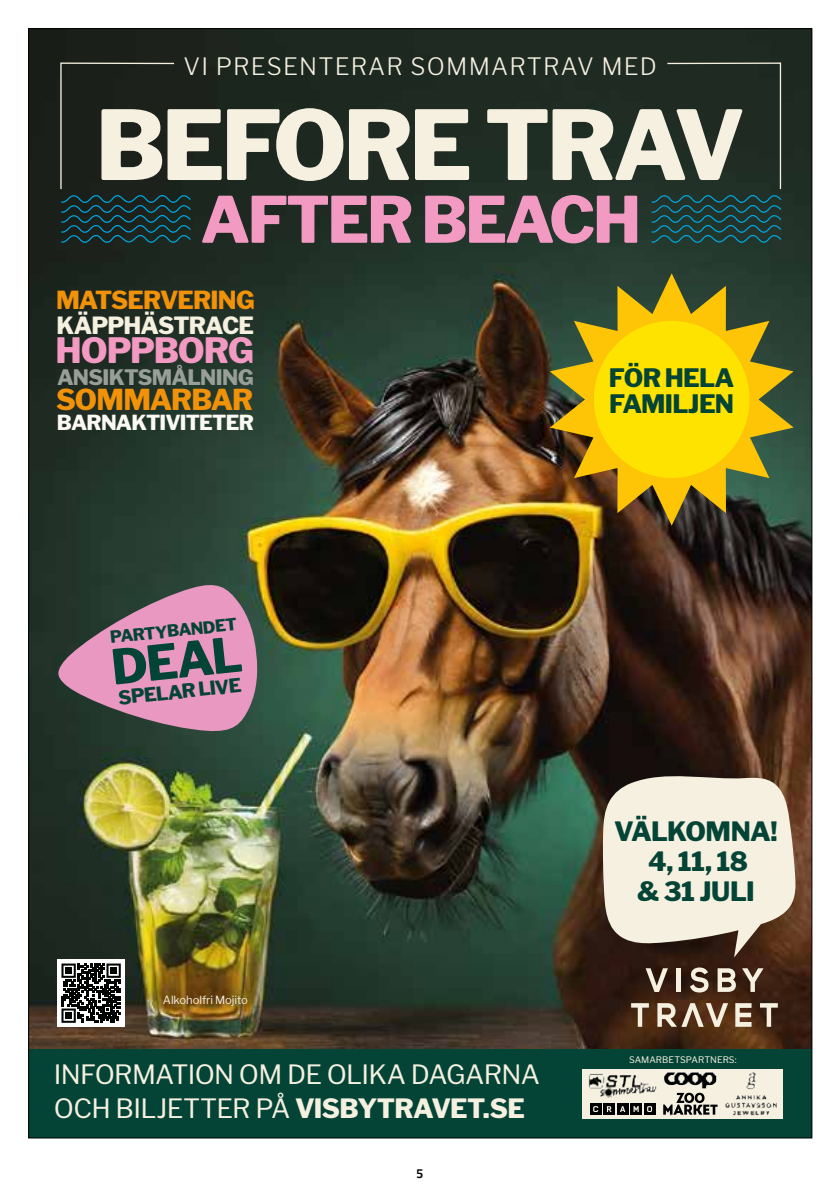
<style>
.page{position:relative;width:840px;height:1191px;background:#fff}
.page>*{position:absolute;margin:0;border:0;box-sizing:border-box;transform-origin:0 0}
.t1{font:800 95.4px "Libre Franklin";letter-spacing:-.04em;color:#f5f0e0}
.t2{font:800 63.4px "Libre Franklin";letter-spacing:-.04em;color:#f29ac2}
.t3{font:800 48px "Libre Franklin";color:#044436}
.t4{font:800 34.8px "Libre Franklin";letter-spacing:-.035em;color:#f29ac2}
.t5{font:800 28.6px "Libre Franklin";letter-spacing:-.04em;color:#f19208}
.t6{font:26.4px/34.4px "Libre Franklin";letter-spacing:-.025em;color:#f5f0e0}
.t7{font:800 26.4px/30.4px "Libre Franklin";letter-spacing:-.025em;color:#044436;text-align:center}
.t8{font:800 25.2px/26.4px "Libre Franklin";letter-spacing:-.025em;color:#044436}
.t9{font:800 24.8px "Libre Franklin";letter-spacing:-.035em;color:#f19208}
.t10{font:300 23.8px "Libre Franklin";letter-spacing:.05em;color:#f5f0e0}
.t11{font:800 23.6px "Libre Franklin";letter-spacing:-.04em;color:#f5f0e0}
.t12{font:800 21.2px "Libre Franklin";letter-spacing:-.03em;color:#989f98}
.t13{font:800 20.6px "Libre Franklin";letter-spacing:-.04em;color:#fbf9f3}
.t14{font:800 19.2px "Libre Franklin";color:#044436}
.t15{font:800 16.6px "Libre Franklin";color:#044436}
.t16{font:700 12px "ATG Text";color:#000}
.t17{font:11.2px "Libre Franklin";letter-spacing:-.01em;color:#f5f0e0}
.t18{font:9px "Libre Franklin";color:#f5f0e0}
.s1{font-weight:800}
</style>
<div class="page">
<img style="left:30px;top:30px;width:779px;height:1019px">
<svg style="left:645px;top:968px;width:22px;height:24px"></svg>
<hr style="left:676px;top:968px;width:4px;height:24px;background:#f5f0e0">
<svg style="left:689px;top:967px;width:19px;height:25px"></svg>
<svg style="left:717px;top:968px;width:18px;height:24px"></svg>
<svg style="left:742px;top:968px;width:20px;height:24px"></svg>
<svg style="left:630px;top:1003px;width:18px;height:23px"></svg>
<svg style="left:657px;top:1003px;width:70px;height:24px;background:#957d68"></svg>
<svg style="left:734px;top:1003px;width:17px;height:23px"></svg>
<svg style="left:759px;top:1003px;width:18px;height:23px"></svg>
<div style="left:29px;top:1049px;width:782px;height:89px;background:#044436"></div>
<svg style="left:58px;top:581px;width:200px;height:151px;background:#a87990"></svg>
<svg style="left:602px;top:769px;width:193px;height:188px;background:#cec5b5"></svg>
<svg style="left:60px;top:62px;width:131px;height:183px;background:#1d2825"></svg>
<svg style="left:549px;top:273px;width:244px;height:252px;background:#7e7222"></svg>
<div style="left:593px;top:321px;width:156px;height:157px;background:#ffe300;border-radius:50%"></div>
<svg style="left:582px;top:1069px;width:200px;height:49px"></svg>
<img style="left:662px;top:1069px;width:59px;height:25px">
<div style="left:57px;top:959px;width:68px;height:68px;background:#fff"></div>
<svg style="left:61px;top:963px;width:60px;height:59px"></svg>
<svg style="left:651px;top:62px;width:130px;height:183px;background:#20332d"></svg>
<img style="left:721px;top:1069px;width:58px;height:50px">
<svg style="left:662px;top:1092px;width:55px;height:22px"></svg>
<div style="left:589px;top:1103px;width:12px;height:11px;background:#000"></div>
<div style="left:603px;top:1103px;width:11px;height:11px;background:#000"></div>
<div style="left:616px;top:1103px;width:12px;height:11px;background:#000"></div>
<div style="left:630px;top:1103px;width:11px;height:11px;background:#000"></div>
<svg style="left:643px;top:1103px;width:11px;height:11px"></svg>
<svg style="left:593px;top:1106px;width:5px;height:6px"></svg>
<svg style="left:646px;top:1106px;width:5px;height:6px"></svg>
<svg style="left:606px;top:1106px;width:5px;height:6px"></svg>
<svg style="left:620px;top:1106px;width:5px;height:6px"></svg>
<svg style="left:633px;top:1106px;width:5px;height:6px"></svg>
<img style="left:584px;top:1069px;width:76px;height:33px">
<p class="t10" style="left:183px;top:52px;width:474px">VI PRESENTERAR SOMMARTRAV MED</p>
<h1 class="t1" style="left:96px;top:88px;width:650px">BEFORE TRAV</h1>
<h2 class="t2" style="left:200px;top:181px;width:442px">AFTER BEACH</h2>
<p class="t9" style="left:56px;top:285px;width:200px">MATSERVERING</p>
<p class="t11" style="left:56px;top:311px;width:199px">KÄPPHÄSTRACE</p>
<h3 class="t4" style="left:55px;top:330px;width:200px">HOPPBORG</h3>
<p class="t12" style="left:57px;top:365px;width:198px">ANSIKTSMÅLNING</p>
<p class="t5" style="left:56px;top:383px;width:198px">SOMMARBAR</p>
<p class="t13" style="left:57px;top:410px;width:198px">BARNAKTIVITETER</p>
<p class="t8" style="left:608px;top:365px;width:127px">FÖR HELA<br>FAMILJEN</p>
<p class="t15" style="left:109px;top:627px;width:129px;rotate:-6deg">PARTYBANDET</p>
<h3 class="t3" style="left:108px;top:638px;width:132px;rotate:-6deg">DEAL</h3>
<p class="t14" style="left:117px;top:686px;width:125px;rotate:-6deg">SPELAR LIVE</p>
<p class="t17" style="left:163px;top:993px;width:86px">Alkoholfri Mojito</p>
<p class="t6" style="left:54px;top:1057px;width:487px">INFORMATION OM DE OLIKA DAGARNA<br>OCH BILJETTER PÅ <span class="s1">VISBYTRAVET.SE</span></p>
<p class="t16" style="left:416px;top:1166px;width:8px">5</p>
<p class="t7" style="left:613px;top:816px;width:165px">VÄLKOMNA!<br>4, 11, 18<br>&amp; 31 JULI</p>
<p class="t18" style="left:628px;top:1054px;width:109px">SAMARBETSPARTNERS:</p>
</div>
